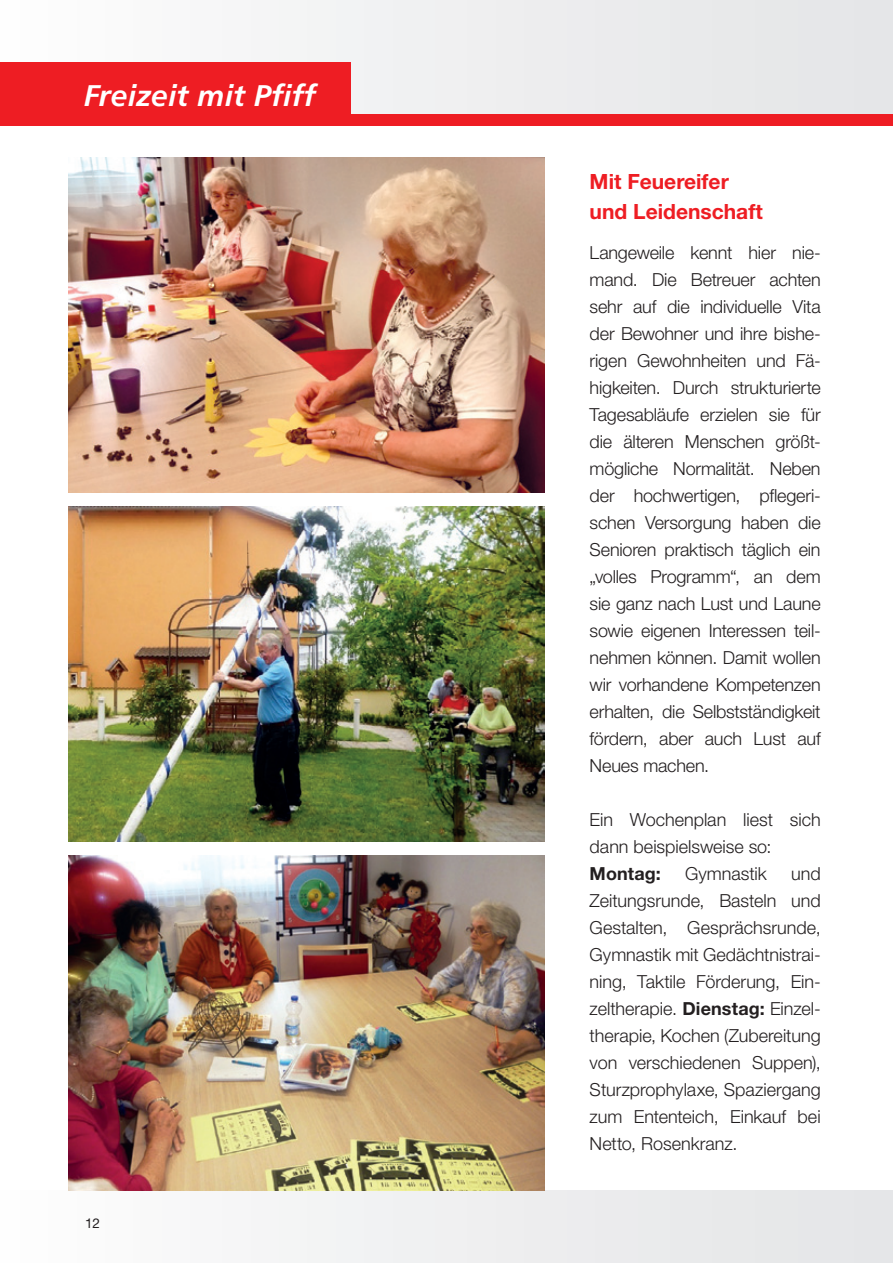
<style>
.page{position:relative;width:893px;height:1263px;background:#fff}
.page>*{position:absolute;margin:0;border:0;box-sizing:border-box;transform-origin:0 0}
.t1{font:30px "Humanist 777 BT Bold Italic B";color:#fff}
.t2{font:700 21px/30px "Helvetica Neue";color:#ee1d23}
.t3{font:300 18px/27px "Helvetica Neue";letter-spacing:-.005em;color:#231f20;text-align:justify}
.t4{font:700 18px "Helvetica Neue";letter-spacing:.005em;color:#231f20}
.t5{font:13.5px "Helvetica Neue";color:#231f20}
.s1{font-weight:700}
</style>
<div class="page">
<div style="left:0;top:0;width:893px;height:115px;background:linear-gradient(to right,#fdfdfd,#e3e4e6)"></div>
<div style="left:0;top:1191px;width:893px;height:72px;background:#f0f0f1"></div>
<div style="left:0;top:62px;width:350px;height:64px;background:#ee1d23"></div>
<img style="left:68px;top:855px;width:476px;height:336px">
<img style="left:68px;top:506px;width:476px;height:336px">
<img style="left:68px;top:157px;width:476px;height:336px">
<div style="left:0;top:115px;width:893px;height:11px;background:#ee1d23"></div>
<h1 class="t1" style="left:84px;top:76px;width:233px">Freizeit mit Pfiff</h1>
<p class="t5" style="left:85px;top:1215px;width:17px">12</p>
<p class="t2" style="left:590px;top:166px;width:175px">Mit Feuereifer und Leidenschaft</p>
<p class="t3" style="left:590px;top:238px;width:233px">Langeweile kennt hier nie&shy;mand. Die Betreuer achten sehr auf die individuelle Vita der Bewohner und ihre bishe&shy;rigen Gewohnheiten und Fä&shy;higkeiten. Durch strukturierte Tagesabläufe erzielen sie für die älteren Menschen größt&shy;mögliche Normalität. Neben der hochwertigen, pflegeri&shy;schen Versorgung haben die Senioren praktisch täglich ein „volles Programm“, an dem sie ganz nach Lust und Laune sowie eigenen Interessen teil&shy;nehmen können. Damit wollen wir vorhandene Kompetenzen erhalten, die Selbstständigkeit fördern, aber auch Lust auf Neues machen.</p>
<p class="t3" style="left:590px;top:805px;width:233px">Ein Wochenplan liest sich dann beispielsweise so:</p>
<p class="t4" style="left:590px;top:862px;width:73px">Montag:</p>
<p class="t3" style="left:685px;top:859px;width:83px">Gymnastik</p>
<p class="t3" style="left:590px;top:859px;width:233px;text-indent:201px">und Zeitungsrunde, Basteln und Gestalten, Gesprächsrunde, Gymnastik mit Gedächtnistrai&shy;ning, Taktile Förderung, Ein&shy;zeltherapie. <span class="s1">Dienstag:</span> Einzel&shy;therapie, Kochen (Zubereitung von verschiedenen Suppen), Sturzprophylaxe, Spaziergang zum Ententeich, Einkauf bei Netto, Rosenkranz.</p>
</div>
